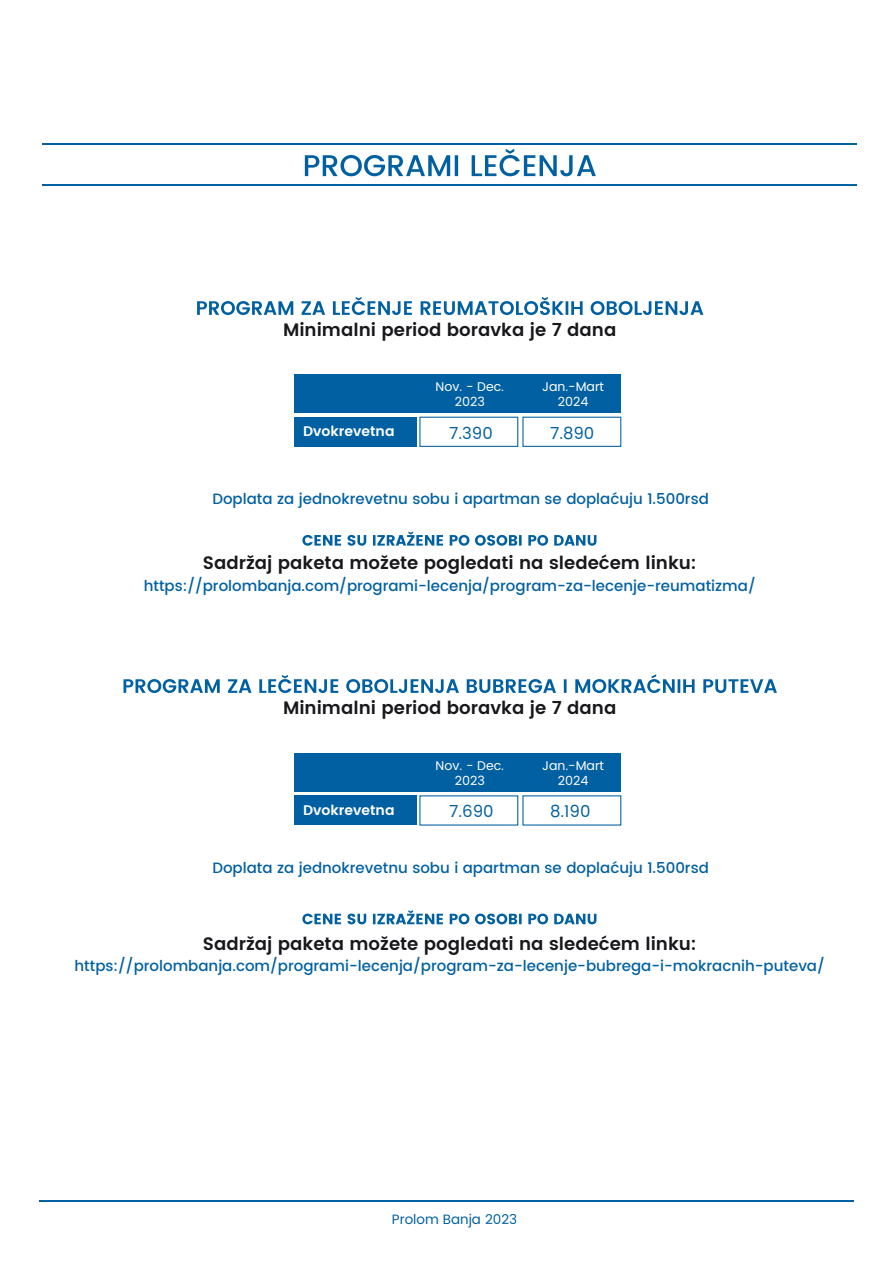
<style>
.page{position:relative;width:893px;height:1263px;background:#fff}
.page>*{position:absolute;margin:0;border:0;box-sizing:border-box;transform-origin:0 0}
.t1{font:600 18px "Poppins";color:#18171c}
.t2{font:16.5px "Poppins";color:#0060a2}
.t3{font:500 15px "Poppins";color:#0060a2}
.t4{font:600 13.95px "Poppins";color:#fff}
.t5{font:13.5px "Poppins";color:#0060a2}
.t6{font:12.6px/15.1px "Poppins";color:#fff;text-align:center}
</style>
<div class="page">
<hr style="left:39px;top:1200px;width:815px;height:2px;background:#0060a2">
<svg style="left:197px;top:297px;width:506px;height:18px"></svg>
<div style="left:294px;top:375px;width:326px;height:38px;background:#0060a2"></div>
<div style="left:419px;top:417px;width:99px;height:30px;border:1px solid #0060a2"></div>
<div style="left:522px;top:417px;width:99px;height:30px;border:1px solid #0060a2"></div>
<div style="left:294px;top:417px;width:123px;height:29px;background:#0060a2"></div>
<div style="left:294px;top:753px;width:326px;height:38px;background:#0060a2"></div>
<div style="left:294px;top:796px;width:123px;height:29px;background:#0060a2"></div>
<svg style="left:305px;top:149px;width:291px;height:27px"></svg>
<hr style="left:42px;top:184px;width:815px;height:2px;background:#0060a2">
<hr style="left:42px;top:144px;width:815px;height:1px;background:#0060a2">
<svg style="left:302px;top:531px;width:294px;height:15px"></svg>
<svg style="left:124px;top:674px;width:653px;height:19px"></svg>
<svg style="left:302px;top:910px;width:294px;height:14px"></svg>
<p class="t1" style="left:283px;top:317px;width:335px">Minimalni period boravka je 7 dana</p>
<p class="t4" style="left:303px;top:421px;width:93px">Dvokrevetna</p>
<p class="t6" style="left:436px;top:379px;width:70px">Nov. - Dec.<br>2023</p>
<p class="t6" style="left:542px;top:379px;width:64px">Jan.-Mart<br>2024</p>
<p class="t2" style="left:449px;top:421px;width:45px">7.390</p>
<p class="t2" style="left:550px;top:421px;width:46px">7.890</p>
<p class="t3" style="left:212px;top:488px;width:498px">Doplata za jednokrevetnu sobu i apartman se doplaćuju 1.500rsd</p>
<p class="t1" style="left:203px;top:549px;width:495px">Sadržaj paketa možete pogledati na sledećem linku:</p>
<p class="t3" style="left:144px;top:575px;width:614px">https://prolombanja.com/programi-lecenja/program-za-lecenje-reumatizma/</p>
<p class="t1" style="left:283px;top:695px;width:335px">Minimalni period boravka je 7 dana</p>
<p class="t4" style="left:303px;top:799px;width:93px">Dvokrevetna</p>
<p class="t6" style="left:436px;top:758px;width:70px">Nov. - Dec.<br>2023</p>
<p class="t6" style="left:542px;top:758px;width:64px">Jan.-Mart<br>2024</p>
<p class="t2" style="left:449px;top:800px;width:46px">7.690</p>
<p class="t2" style="left:550px;top:800px;width:42px">8.190</p>
<p class="t3" style="left:212px;top:856px;width:498px">Doplata za jednokrevetnu sobu i apartman se doplaćuju 1.500rsd</p>
<p class="t1" style="left:203px;top:930px;width:495px">Sadržaj paketa možete pogledati na sledećem linku:</p>
<p class="t3" style="left:75px;top:955px;width:752px">https://prolombanja.com/programi-lecenja/program-za-lecenje-bubrega-i-mokracnih-puteva/</p>
<p class="t5" style="left:392px;top:1209px;width:127px">Prolom Banja 2023</p>
</div>
